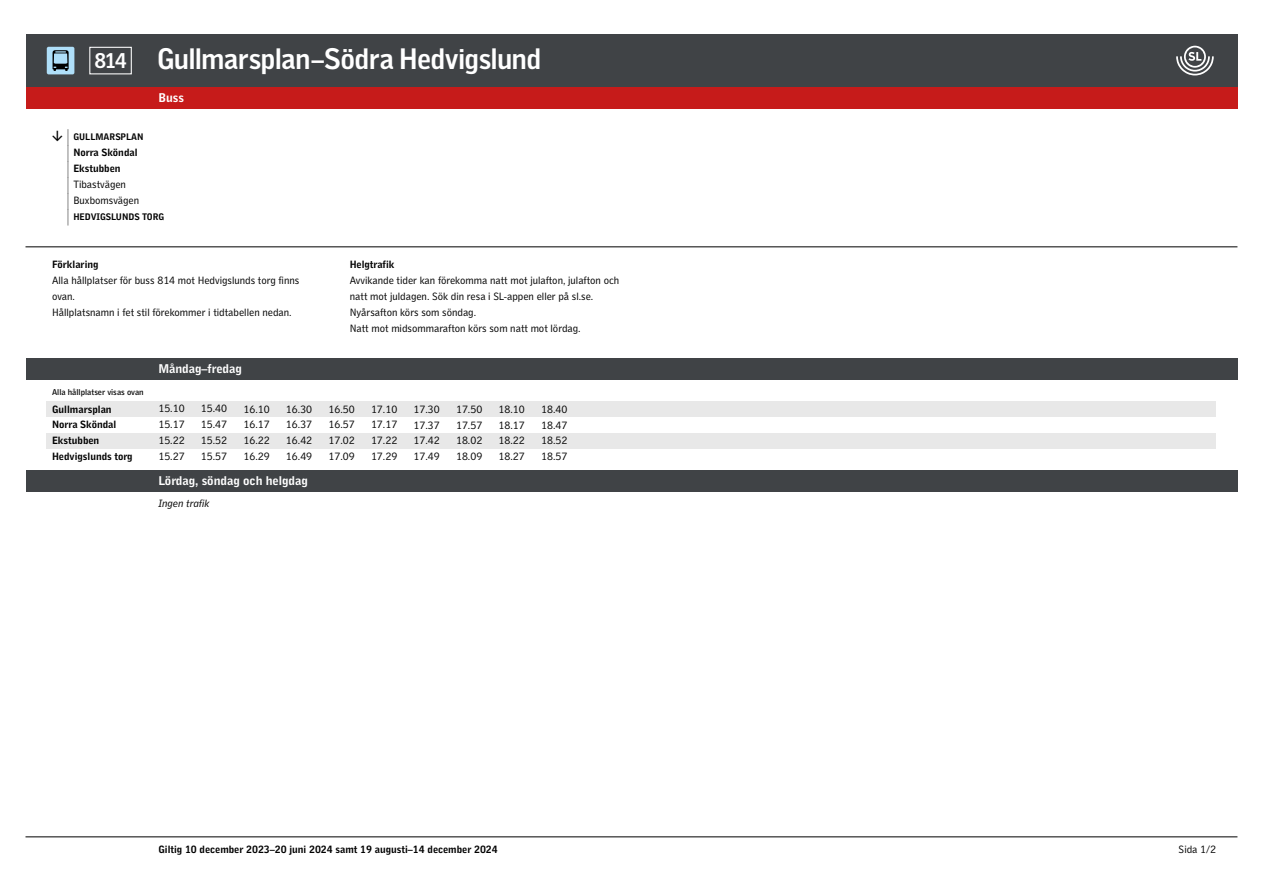
<style>
.page{position:relative;width:1263px;height:893px;background:#fff}
.page>*{position:absolute;margin:0;border:0;box-sizing:border-box;transform-origin:0 0}
.t1{font:700 28.2px "SL Gothic Display";letter-spacing:-.005em;color:#fff}
.t2{font:700 12.75px "SL Gothic Timetable 2";color:#fff}
.t3{font:10.65px/15.9px "SL Gothic Timetable 2";color:#000;text-align:justify}
.t4{font:700 10.65px/15.9px "SL Gothic Timetable 2";color:#000}
.t5{font:italic 10.65px "SL Gothic Timetable 2";color:#000}
.t6{font:700 9.6px "SL Gothic Timetable 2";color:#000}
.t7{font:500 8.55px "SL Gothic Timetable 2";color:#000}
.s1{font-size:20.25px}
.s2{font-size:10.65px}
.s3{font-weight:400}
</style>
<div class="page">
<div style="left:26px;top:34px;width:1211px;height:53px;background:#404346"></div>
<hr style="left:26px;top:837px;width:1211px;height:1px;background:#000">
<svg style="left:1176px;top:46px;width:38px;height:29px"></svg>
<hr style="left:26px;top:247px;width:1211px;height:1px;background:#000">
<svg style="left:47px;top:47px;width:27px;height:27px"></svg>
<div style="left:26px;top:358px;width:1211px;height:21px;background:#404346"></div>
<div style="left:26px;top:470px;width:1211px;height:21px;background:#404346"></div>
<div style="left:89px;top:47px;width:43px;height:27px;border:1px solid #fff"></div>
<div style="left:47px;top:401px;width:1169px;height:16px;background:#e8e8e8"></div>
<div style="left:47px;top:433px;width:1169px;height:16px;background:#e8e8e8"></div>
<div style="left:26px;top:87px;width:1211px;height:21px;background:#c61b1a"></div>
<h1 class="t1" style="left:95px;top:40px;width:448px"><span class="s1">814</span> Gullmarsplan–Södra Hedvigslund</h1>
<p class="t2" style="left:158px;top:90px;width:27px">Buss</p>
<p class="t6" style="left:52px;top:131px;width:93px"><span class="s2">Ŵ</span> GULLMARSPLAN</p>
<p class="t4" style="left:52px;top:145px;width:89px">ų Norra Sköndal ų Ekstubben ų <span class="s3">Tibastvägen </span>ų <span class="s3">Buxbomsvägen</span></p>
<p class="t6" style="left:52px;top:211px;width:114px"><span class="s2">ų</span> HEDVIGSLUNDS TORG</p>
<p class="t4" style="left:52px;top:256px;width:48px">Förklaring</p>
<p class="t3" style="left:52px;top:272px;width:249px;text-align:left">Alla hållplatser för buss 814 mot Hedvigslunds torg finns ovan.<br>Hållplatsnamn i fet stil förekommer i tidtabellen nedan.</p>
<p class="t7" style="left:52px;top:387px;width:93px">Alla hållplatser visas ovan</p>
<p class="t2" style="left:158px;top:361px;width:85px">Måndag–fredag</p>
<p class="t4" style="left:350px;top:256px;width:46px">Helgtrafik</p>
<p class="t3" style="left:350px;top:272px;width:271px;text-align:left">Avvikande tider kan förekomma natt mot julafton, julafton och natt mot juldagen. Sök din resa i SL-appen eller på sl.se.<br>Nyårsafton körs som söndag.<br>Natt mot midsommarafton körs som natt mot lördag.</p>
<p class="t3" style="left:201px;top:401px;width:28px">15.40<br>15.47<br>15.52<br>15.57</p>
<p class="t4" style="left:52px;top:401px;width:82px">Gullmarsplan<br>Norra Sköndal<br>Ekstubben<br>Hedvigslunds torg</p>
<p class="t3" style="left:243px;top:401px;width:28px">16.10<br>16.17<br>16.22<br>16.29</p>
<p class="t3" style="left:286px;top:401px;width:28px">16.30<br>16.37<br>16.42<br>16.49</p>
<p class="t3" style="left:328px;top:401px;width:28px">16.50<br>16.57<br>17.02<br>17.09</p>
<p class="t3" style="left:371px;top:401px;width:28px">17.10<br>17.17<br>17.22<br>17.29</p>
<p class="t3" style="left:414px;top:401px;width:28px">17.30<br>17.37<br>17.42<br>17.49</p>
<p class="t3" style="left:456px;top:401px;width:28px">17.50<br>17.57<br>18.02<br>18.09</p>
<p class="t3" style="left:499px;top:401px;width:28px">18.10<br>18.17<br>18.22<br>18.27</p>
<p class="t3" style="left:541px;top:401px;width:28px">18.40<br>18.47<br>18.52<br>18.57</p>
<p class="t3" style="left:158px;top:401px;width:28px">15.10<br>15.17<br>15.22<br>15.27</p>
<p class="t2" style="left:158px;top:473px;width:151px">Lördag, söndag och helgdag</p>
<p class="t5" style="left:158px;top:497px;width:53px">Ingen trafik</p>
<p class="t4" style="left:158px;top:841px;width:341px">Giltig 10 december 2023–20 juni 2024 samt 19 augusti–14 december 2024</p>
<p class="t3" style="left:1178px;top:841px;width:39px">Sida 1/2</p>
</div>
